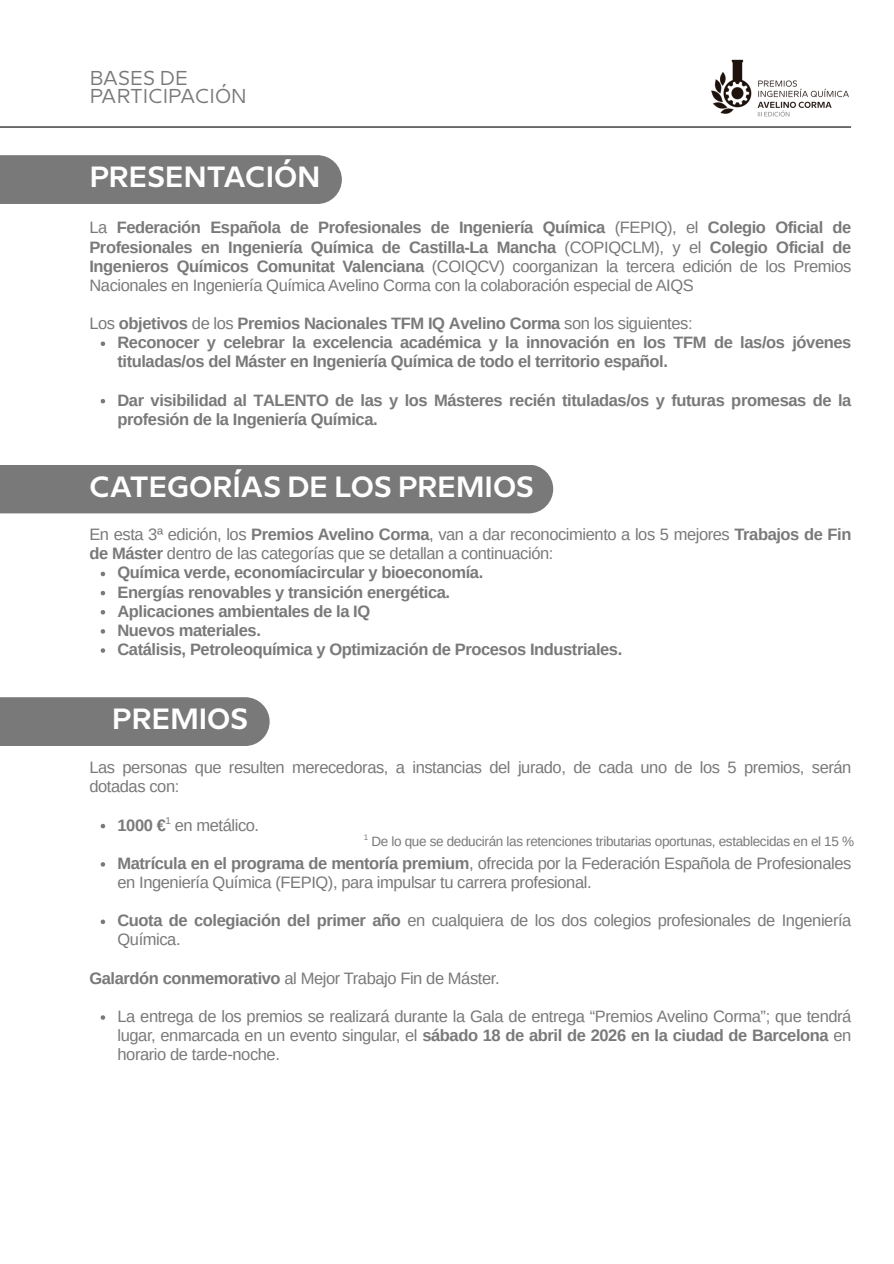
<style>
.page{position:relative;width:894px;height:1264px;background:#fff}
.page>*{position:absolute;margin:0;border:0;box-sizing:border-box;transform-origin:0 0}
.t1{font:600 29.25px "Milliard";color:#fff}
.t2{font:20.1px/18px "Milliard";color:#797979}
.t3{font:700 16.5px/19.2px "Arimo";letter-spacing:-.025em;color:#797979}
.t4{font:16.5px/19.2px "Arimo";letter-spacing:-.025em;color:#797979}
.t5{font:13.5px "Arimo";letter-spacing:-.025em;color:#797979}
.t6{font:9.9px "Arimo";color:#797979}
.s1{font-weight:400}
.s2{font-weight:700}
</style>
<div class="page">
<hr style="left:0;top:126px;width:850px;height:2px;background:#000">
<div style="left:0;top:464px;width:553px;height:49px;background:#797979"></div>
<div style="left:0;top:697px;width:269px;height:49px;background:#797979"></div>
<div style="left:0;top:155px;width:342px;height:49px;background:#797979"></div>
<svg style="left:101px;top:341px;width:4px;height:5px"></svg>
<svg style="left:101px;top:399px;width:4px;height:4px"></svg>
<svg style="left:101px;top:571px;width:4px;height:5px"></svg>
<svg style="left:101px;top:591px;width:4px;height:4px"></svg>
<svg style="left:101px;top:610px;width:4px;height:4px"></svg>
<svg style="left:101px;top:629px;width:4px;height:4px"></svg>
<svg style="left:101px;top:648px;width:4px;height:4px"></svg>
<svg style="left:101px;top:823px;width:4px;height:5px"></svg>
<svg style="left:101px;top:862px;width:4px;height:4px"></svg>
<svg style="left:101px;top:919px;width:4px;height:5px"></svg>
<svg style="left:101px;top:1015px;width:4px;height:4px"></svg>
<img style="left:708px;top:59px;width:142px;height:68px">
<p class="t2" style="left:89px;top:70px;width:159px">BASES DE<br>PARTICIPACIÓN</p>
<h1 class="t1" style="left:89px;top:165px;width:232px">PRESENTACIÓN</h1>
<p class="t3" style="left:89px;top:218px;width:763px;text-align:justify"><span class="s1">La</span> Federación Española de Profesionales de Ingeniería Química <span class="s1">(FEPIQ), el</span> Colegio Oficial de Profesionales en Ingeniería Química de Castilla-La Mancha <span class="s1">(COPIQCLM), y el</span> Colegio Oficial de Ingenieros Químicos Comunitat Valenciana <span class="s1">(COIQCV) coorganizan la tercera edición de los Premios Nacionales en Ingeniería Química Avelino Corma con la colaboración especial de AIQS</span></p>
<p class="t3" style="left:117px;top:314px;width:735px;text-indent:-28px"><span class="s1">Los</span> objetivos <span class="s1">de los</span> Premios Nacionales TFM IQ Avelino Corma <span class="s1">son los siguientes:<br></span>Reconocer y celebrar la excelencia académica y la innovación en los TFM de las/os jóvenes tituladas/os del Máster en Ingeniería Química de todo el territorio español.</p>
<p class="t3" style="left:117px;top:390px;width:735px">Dar visibilidad al TALENTO de las y los Másteres recién tituladas/os y futuras promesas de la profesión de la Ingeniería Química.</p>
<h1 class="t1" style="left:89px;top:474px;width:446px">CATEGORÍAS DE LOS PREMIOS</h1>
<p class="t4" style="left:89px;top:525px;width:763px">En esta 3ª edición, los <span class="s2">Premios Avelino Corma</span>, van a dar reconocimiento a los 5 mejores <span class="s2">Trabajos de Fin</span></p>
<p class="t4" style="left:89px;top:544px;width:465px"><span class="s2">de Máster</span> dentro de las categorías que se detallan a continuación:</p>
<p class="t3" style="left:117px;top:563px;width:367px">Química verde, economíacircular y bioeconomía.</p>
<p class="t3" style="left:117px;top:582px;width:334px">Energías renovables y transición energética.</p>
<p class="t3" style="left:117px;top:601px;width:254px">Aplicaciones ambientales de la IQ</p>
<p class="t3" style="left:117px;top:620px;width:145px">Nuevos materiales.</p>
<p class="t3" style="left:117px;top:639px;width:506px">Catálisis, Petroleoquímica y Optimización de Procesos Industriales.</p>
<h1 class="t1" style="left:112px;top:707px;width:137px">PREMIOS</h1>
<p class="t4" style="left:89px;top:757px;width:763px">Las personas que resulten merecedoras, a instancias del jurado, de cada uno de los 5 premios, serán dotadas con:</p>
<p class="t4" style="left:117px;top:815px;width:143px"><span class="s2">1000 €</span> en metálico.</p>
<p class="t6" style="left:165px;top:815px;width:7px">1</p>
<p class="t4" style="left:117px;top:853px;width:735px"><span class="s2">Matrícula en el programa de mentoría premium</span>, ofrecida por la Federación Española de Profesionales en Ingeniería Química (FEPIQ), para impulsar tu carrera profesional.</p>
<p class="t4" style="left:117px;top:911px;width:735px"><span class="s2">Cuota de colegiación del primer año</span> en cualquiera de los dos colegios profesionales de Ingeniería<br>Química.</p>
<p class="t4" style="left:89px;top:968px;width:411px"><span class="s2">Galardón conmemorativo</span> al Mejor Trabajo Fin de Máster.</p>
<p class="t4" style="left:117px;top:1006px;width:735px;text-align:justify">La entrega de los premios se realizará durante la Gala de entrega “Premios Avelino Corma”; que tendrá lugar, enmarcada en un evento singular, el <span class="s2">sábado 18 de abril de 2026 en la ciudad de Barcelona</span> en horario de tarde-noche.</p>
<p class="t5" style="left:364px;top:833px;width:491px"><sup>1</sup> De lo que se deducirán las retenciones tributarias oportunas, establecidas en el 15 %</p>
</div>
